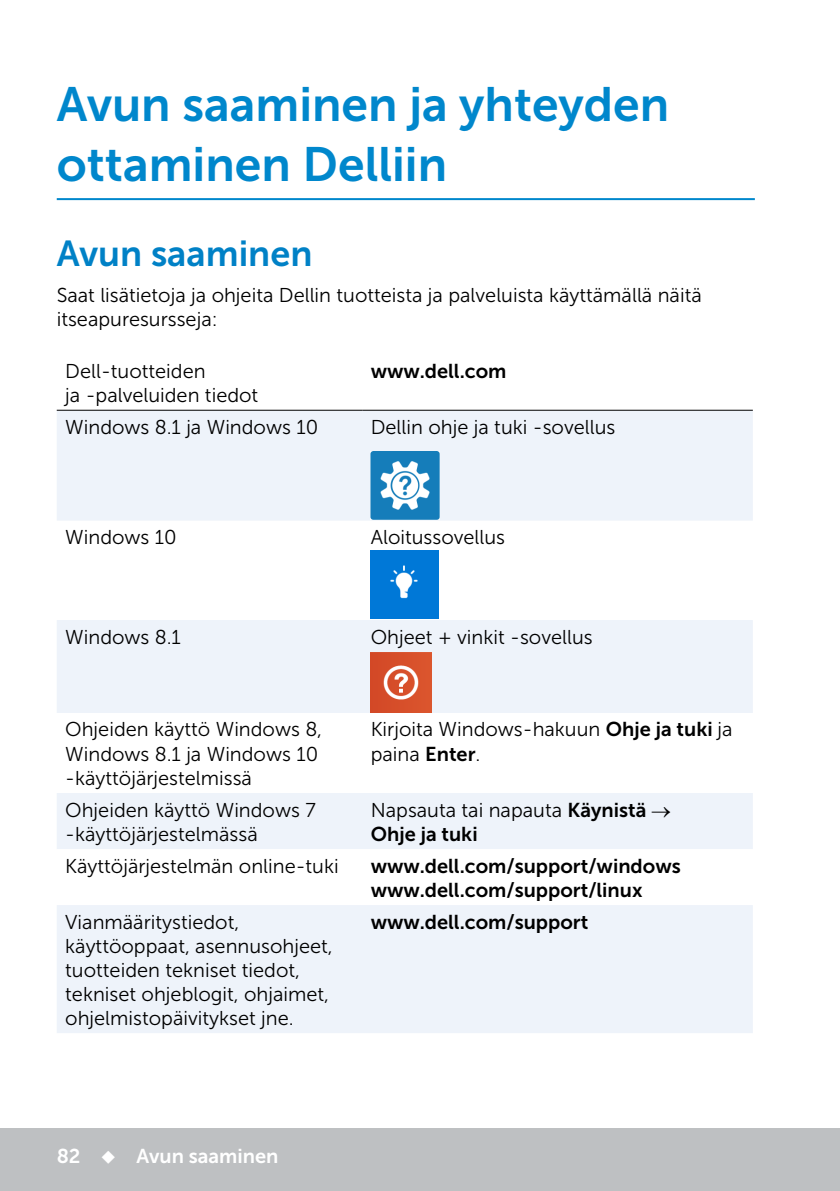
<style>
.page{position:relative;width:840px;height:1191px;background:#fff}
.page>*{position:absolute;margin:0;border:0;box-sizing:border-box;transform-origin:0 0}
.t1{font:48px/60px "Museo Sans For Dell 700";color:#0087cc}
.Head1{font:36px "Museo Sans For Dell 700";color:#0081c6}
.Table_Paragraph{font:20px/24px "Museo Sans For Dell 300";color:#000}
.Paragraph{font:20px/24px "Museo Sans For Dell 300";color:#000}
.Table_Paragraph-2{font:20px/24px "Museo Sans For Dell 700";color:#000}
.Page_No_L{font:20px "Museo Sans For Dell 700";color:#fff}
.s1{font-family:"Museo Sans For Dell 700"}
</style>
<div class="page">
<div style="left:0;top:1128px;width:839px;height:63px;background:#bec0c2"></div>
<hr style="left:57px;top:198px;width:697px;height:2px;background:#0087cc">
<svg style="left:57px;top:411px;width:695px;height:622px;fill:#eef3fa"></svg>
<hr style="left:57px;top:410px;width:305px;height:1px;background:#000">
<hr style="left:362px;top:410px;width:390px;height:1px;background:#000">
<img style="left:370px;top:451px;width:69px;height:68px">
<img style="left:370px;top:551px;width:68px;height:68px">
<img style="left:370px;top:652px;width:61px;height:61px">
<p class="t1" style="left:57px;top:74px;width:613px">Avun saaminen ja yhteyden ottaminen Delliin</p>
<p class="Head1" style="left:57px;top:234px;width:257px">Avun saaminen</p>
<p class="Paragraph" style="left:57px;top:283px;width:646px">Saat lisätietoja ja ohjeita Dellin tuotteista ja palveluista käyttämällä näitä itseapuresursseja:</p>
<p class="Table_Paragraph" style="left:65px;top:359px;width:194px">Dell-tuotteiden<br>ja -palveluiden tiedot</p>
<p class="Table_Paragraph-2" style="left:370px;top:359px;width:137px">www.dell.com</p>
<p class="Table_Paragraph" style="left:65px;top:415px;width:254px">Windows 8.1 ja Windows 10</p>
<p class="Table_Paragraph" style="left:370px;top:415px;width:246px">Dellin ohje ja tuki -sovellus</p>
<p class="Table_Paragraph" style="left:65px;top:525px;width:113px">Windows 10</p>
<p class="Table_Paragraph" style="left:370px;top:525px;width:136px">Aloitussovellus</p>
<p class="Table_Paragraph" style="left:65px;top:625px;width:117px">Windows 8.1</p>
<p class="Table_Paragraph" style="left:370px;top:625px;width:223px">Ohjeet + vinkit -sovellus</p>
<p class="Table_Paragraph" style="left:65px;top:717px;width:258px">Ohjeiden käyttö Windows 8,<br>Windows 8.1 ja Windows 10 -käyttöjärjestelmissä</p>
<p class="Table_Paragraph" style="left:370px;top:717px;width:363px">Kirjoita Windows-hakuun <span class="s1">Ohje ja tuki</span> ja paina <span class="s1">Enter</span>.</p>
<p class="Table_Paragraph" style="left:65px;top:797px;width:252px">Ohjeiden käyttö Windows 7 -käyttöjärjestelmässä</p>
<p class="Table_Paragraph" style="left:370px;top:797px;width:301px">Napsauta tai napauta <span class="s1">Käynistä</span> →<br><span class="s1">Ohje ja tuki</span></p>
<p class="Table_Paragraph" style="left:65px;top:854px;width:275px">Käyttöjärjestelmän online-tuki</p>
<p class="Table_Paragraph-2" style="left:370px;top:853px;width:311px">www.dell.com/support/windows www.dell.com/support/linux</p>
<p class="Table_Paragraph" style="left:65px;top:910px;width:269px">Vianmääritystiedot, käyttöoppaat, asennusohjeet, tuotteiden tekniset tiedot, tekniset ohjeblogit, ohjaimet, ohjelmistopäivitykset jne.</p>
<p class="Table_Paragraph-2" style="left:370px;top:909px;width:219px">www.dell.com/support</p>
<p class="Page_No_L" style="left:57px;top:1144px;width:223px">82 ◆ Avun saaminen</p>
</div>
